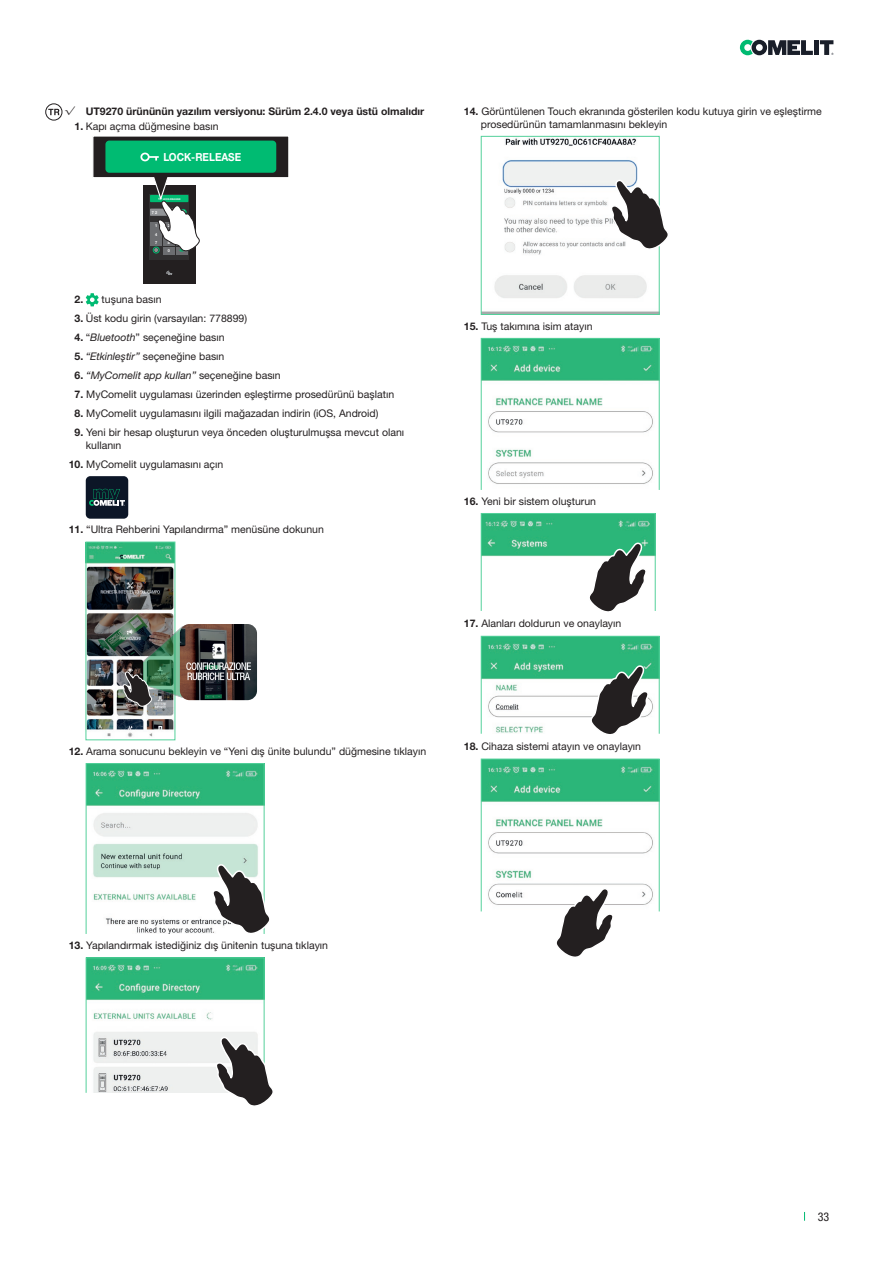
<style>
.page{position:relative;width:893px;height:1263px;background:#fff}
.page>*{position:absolute;margin:0;border:0;box-sizing:border-box;transform-origin:0 0}
.t1{font:condensed 12px "Helvetica Neue LTW1 G";color:#231f20}
.t2{font:700 11.1px "Helvetica Neue LTW1 G";color:#fff;scale:.9 1}
.elenco_numerato{font:10.5px/12.6px "Helvetica Neue LTW1 G";color:#231f20}
.t3{font:700 10.5px "Helvetica Neue LTW1 G";color:#231f20}
.elenco_numerato-2{font:italic 10.5px "Helvetica Neue LTW1 G";color:#231f20}
.t4{font:700 4.05px/8.2px "Helvetica Neue LTW1 G";color:#fff;scale:.95 1}
.t5{font:700 2.55px "Helvetica Neue LTW1 G";color:#fff;scale:.9 1}
.s1{font-family:"Adobe Heiti Std";font-weight:400}
.s2{font-weight:700}
.s3{font-style:italic}
.s4{font-weight:700;font-style:normal}
.s5{font-style:normal}
</style>
<div class="page">
<svg style="left:740px;top:40px;width:93px;height:15px"></svg>
<div style="left:143px;top:185px;width:52px;height:99px;background:#231f20"></div>
<svg style="left:166px;top:271px;width:6px;height:4px"></svg>
<svg style="left:149px;top:253px;width:40px;height:6px"></svg>
<div style="left:163px;top:247px;width:12px;height:7px;background:#6c6d70"></div>
<div style="left:176px;top:247px;width:11px;height:7px;background:#6c6d70"></div>
<svg style="left:93px;top:136px;width:196px;height:117px"></svg>
<svg style="left:86px;top:293px;width:13px;height:13px"></svg>
<div style="left:86px;top:476px;width:42px;height:43px;background:#0c1627;border-radius:5px"></div>
<svg style="left:89px;top:489px;width:36px;height:17px"></svg>
<img style="left:88px;top:544px;width:85px;height:193px">
<div style="left:86px;top:542px;width:89px;height:198px;border:1px solid #54d19b"></div>
<img style="left:183px;top:624px;width:74px;height:76px">
<img style="left:122px;top:626px;width:62px;height:81px">
<img style="left:88px;top:765px;width:174px;height:167px">
<div style="left:86px;top:763px;width:178px;height:171px;border:1px solid #54d19b"></div>
<svg style="left:211px;top:863px;width:59px;height:71px"></svg>
<img style="left:88px;top:959px;width:174px;height:132px">
<div style="left:86px;top:957px;width:178px;height:136px;border:1px solid #54d19b"></div>
<svg style="left:214px;top:1035px;width:59px;height:71px"></svg>
<img style="left:483px;top:138px;width:175px;height:175px">
<div style="left:481px;top:136px;width:179px;height:179px;border:1px solid #54d19b"></div>
<svg style="left:610px;top:178px;width:58px;height:73px"></svg>
<img style="left:483px;top:340px;width:175px;height:144px">
<div style="left:481px;top:338px;width:179px;height:152px;border:1px solid #54d19b"></div>
<img style="left:483px;top:515px;width:171px;height:42px">
<div style="left:481px;top:513px;width:175px;height:98px;border:1px solid #54d19b"></div>
<svg style="left:588px;top:541px;width:60px;height:71px"></svg>
<img style="left:483px;top:638px;width:175px;height:94px">
<div style="left:481px;top:636px;width:179px;height:98px;border:1px solid #54d19b"></div>
<svg style="left:590px;top:664px;width:60px;height:70px"></svg>
<img style="left:483px;top:761px;width:175px;height:144px">
<div style="left:481px;top:759px;width:179px;height:153px;border:1px solid #54d19b"></div>
<svg style="left:555px;top:887px;width:60px;height:70px"></svg>
<svg style="left:48px;top:109px;width:11px;height:6px"></svg>
<div style="left:45px;top:103px;width:17px;height:17px;border:1px solid #231f20;border-radius:50%"></div>
<p class="t3" style="left:65px;top:105px;width:361px"><span class="s1">√</span> UT9270 ürününün yazılım versiyonu: Sürüm 2.4.0 veya üstü olmalıdır</p>
<p class="elenco_numerato" style="left:75px;top:120px;width:146px"><span class="s2">1.</span> Kapı açma düğmesine basın</p>
<p class="t2" style="left:163px;top:151px;width:88px">LOCK-RELEASE</p>
<p class="t5" style="left:163px;top:197px;width:21px">LOCK-RELEASE</p>
<p class="t4" style="left:152px;top:208px;width:7px">7 2</p>
<p class="t4" style="left:155px;top:222px;width:4px">1</p>
<p class="t4" style="left:168px;top:222px;width:4px">2</p>
<p class="t4" style="left:155px;top:230px;width:4px">4<br>7</p>
<p class="t4" style="left:168px;top:238px;width:4px">8<br>0</p>
<p class="elenco_numerato" style="left:75px;top:293px;width:88px"><span class="s2">2.</span> tuşuna basın</p>
<p class="elenco_numerato" style="left:75px;top:312px;width:174px"><span class="s2">3.</span> Üst kodu girin (varsayılan: 778899)</p>
<p class="elenco_numerato" style="left:75px;top:331px;width:152px"><span class="s2">4.</span> “<span class="s3">Bluetooth</span>” seçeneğine basın</p>
<p class="elenco_numerato" style="left:75px;top:350px;width:151px"><span class="s2">5.</span> <span class="s3">“Etkinleştir”</span> seçeneğine basın</p>
<p class="elenco_numerato-2" style="left:75px;top:369px;width:208px"><span class="s4">6.</span> “MyComelit app kullan” <span class="s5">seçeneğine basın</span></p>
<p class="elenco_numerato" style="left:75px;top:388px;width:321px"><span class="s2">7.</span> MyComelit uygulaması üzerinden eşleştirme prosedürünü başlatın</p>
<p class="elenco_numerato" style="left:75px;top:407px;width:305px"><span class="s2">8.</span> MyComelit uygulamasını ilgili mağazadan indirin (iOS, Android)</p>
<p class="elenco_numerato" style="left:86px;top:426px;width:320px;text-indent:-11px"><span class="s2">9.</span> Yeni bir hesap oluşturun veya önceden oluşturulmuşsa mevcut olanı kullanın</p>
<p class="elenco_numerato" style="left:69px;top:458px;width:156px"><span class="s2">10.</span> MyComelit uygulamasını açın</p>
<p class="elenco_numerato" style="left:69px;top:523px;width:257px"><span class="s2">11.</span> “Ultra Rehberini Yapılandırma” menüsüne dokunun</p>
<p class="elenco_numerato" style="left:481px;top:105px;width:342px;text-indent:-17px"><span class="s2">14.</span> Görüntülenen Touch ekranında gösterilen kodu kutuya girin ve eşleştirme prosedürünün tamamlanmasını bekleyin</p>
<p class="elenco_numerato" style="left:464px;top:319px;width:130px"><span class="s2">15.</span> Tuş takımına isim atayın</p>
<p class="elenco_numerato" style="left:464px;top:494px;width:134px"><span class="s2">16.</span> Yeni bir sistem oluşturun</p>
<p class="elenco_numerato" style="left:464px;top:617px;width:159px"><span class="s2">17.</span> Alanları doldurun ve onaylayın</p>
<p class="elenco_numerato" style="left:69px;top:745px;width:359px"><span class="s2">12.</span> Arama sonucunu bekleyin ve “Yeni dış ünite bulundu” düğmesine tıklayın</p>
<p class="elenco_numerato" style="left:464px;top:740px;width:179px"><span class="s2">18.</span> Cihaza sistemi atayın ve onaylayın</p>
<p class="elenco_numerato" style="left:69px;top:939px;width:261px"><span class="s2">13.</span> Yapılandırmak istediğiniz dış ünitenin tuşuna tıklayın</p>
<p class="t1" style="left:818px;top:1209px;width:13px">33</p>
</div>
